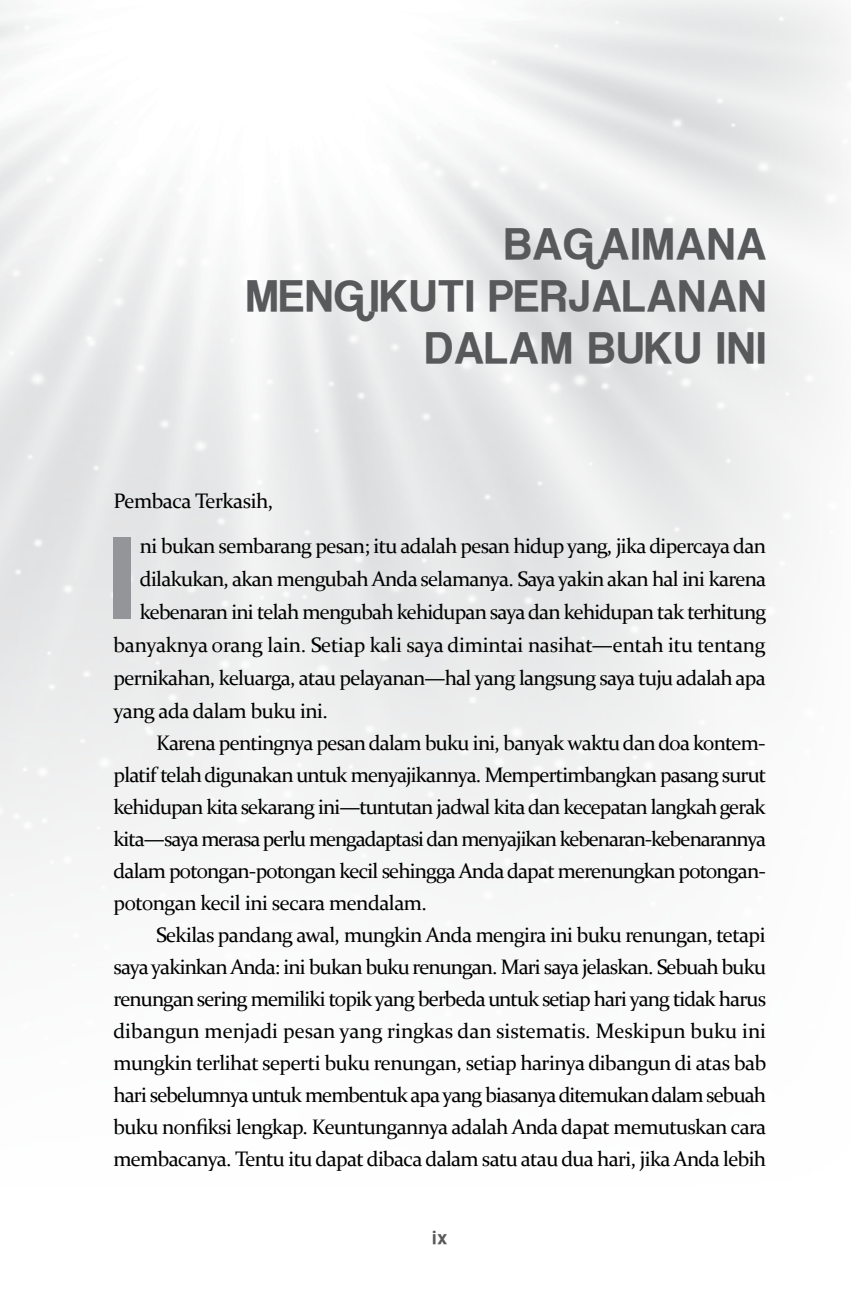
<style>
.page{position:relative;width:851px;height:1304px;background:#fff}
.page>*{position:absolute;margin:0;border:0;box-sizing:border-box;transform-origin:0 0}
.t1{font:112.8px "Coolvetica";color:#939598}
.t2{font:42px "Coolvetica";letter-spacing:.05em;color:#58595b}
.t3{font:21px "Constantia";letter-spacing:-.04em;color:#000}
.t4{font:21px "Constantia";letter-spacing:-.015em;color:#000}
.t5{font:21px "Constantia";letter-spacing:-.005em;color:#000}
.t6{font:18px "Coolvetica";color:#58595b}
</style>
<div class="page">
<h2 class="t2" style="left:504px;top:222px;width:125px">BAGAIMANA</h2>
<h2 class="t2" style="left:246px;top:274px;width:298px">MENGIKUTI PERJALANAN</h2>
<h2 class="t2" style="left:425px;top:326px;width:60px">DALAM</h2>
<h2 class="t2" style="left:588px;top:326px;width:159px">BUKU INI</h2>
<p class="t3" style="left:113px;top:487px;width:161px">Pembaca Terkasih,</p>
<h1 class="t1" style="left:110px;top:519px;width:25px">I</h1>
<p class="t3" style="left:140px;top:531px;width:627px">ni bukan sembarang pesan; itu adalah pesan hidup yang, jika dipercaya dan</p>
<p class="t3" style="left:140px;top:564px;width:627px">dilakukan, akan mengubah Anda selamanya. Saya yakin akan hal ini karena</p>
<p class="t3" style="left:140px;top:597px;width:627px">kebenaran ini telah mengubah kehidupan saya dan kehidupan tak terhitung</p>
<p class="t4" style="left:113px;top:630px;width:653px">banyaknya orang lain. Setiap kali saya dimintai nasihat—entah itu tentang</p>
<p class="t3" style="left:113px;top:663px;width:654px">pernikahan, keluarga, atau pelayanan—hal yang langsung saya tuju adalah apa</p>
<p class="t3" style="left:113px;top:696px;width:216px">yang ada dalam buku ini.</p>
<p class="t3" style="left:156px;top:728px;width:609px">Karena pentingnya pesan dalam buku ini, banyak waktu dan doa kontem-</p>
<p class="t3" style="left:113px;top:760px;width:654px">platif telah digunakan untuk menyajikannya. Mempertimbangkan pasang surut</p>
<p class="t3" style="left:113px;top:792px;width:653px">kehidupan kita sekarang ini—tuntutan jadwal kita dan kecepatan langkah gerak</p>
<p class="t3" style="left:113px;top:824px;width:654px">kita—saya merasa perlu mengadaptasi dan menyajikan kebenaran-kebenarannya</p>
<p class="t3" style="left:113px;top:856px;width:654px">dalam potongan-potongan kecil sehingga Anda dapat merenungkan potongan-</p>
<p class="t3" style="left:113px;top:888px;width:315px">potongan kecil ini secara mendalam.</p>
<p class="t3" style="left:156px;top:920px;width:611px">Sekilas pandang awal, mungkin Anda mengira ini buku renungan, tetapi</p>
<p class="t3" style="left:113px;top:952px;width:654px">saya yakinkan Anda: ini bukan buku renungan. Mari saya jelaskan. Sebuah buku</p>
<p class="t3" style="left:113px;top:984px;width:654px">renungan sering memiliki topik yang berbeda untuk setiap hari yang tidak harus</p>
<p class="t5" style="left:113px;top:1016px;width:654px">dibangun menjadi pesan yang ringkas dan sistematis. Meskipun buku ini</p>
<p class="t3" style="left:113px;top:1048px;width:654px">mungkin terlihat seperti buku renungan, setiap harinya dibangun di atas bab</p>
<p class="t3" style="left:113px;top:1080px;width:654px">hari sebelumnya untuk membentuk apa yang biasanya ditemukan dalam sebuah</p>
<p class="t3" style="left:113px;top:1112px;width:654px">buku nonfiksi lengkap. Keuntungannya adalah Anda dapat memutuskan cara</p>
<p class="t3" style="left:113px;top:1144px;width:654px">membacanya. Tentu itu dapat dibaca dalam satu atau dua hari, jika Anda lebih</p>
<p class="t6" style="left:432px;top:1228px;width:16px">IX</p>
</div>
